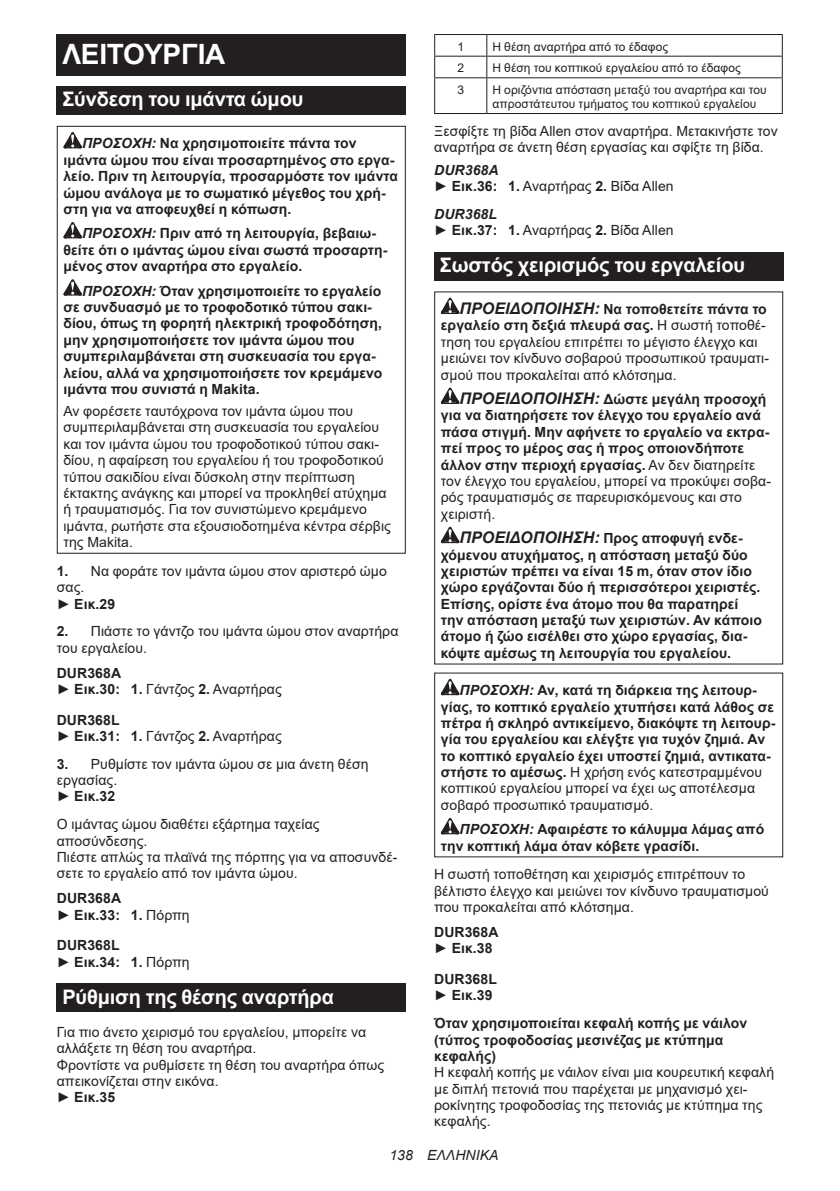
<style>
.page{position:relative;width:840px;height:1191px;background:#fff}
.page>*{position:absolute;margin:0;border:0;box-sizing:border-box;transform-origin:0 0}
.t1{font:700 28px "Arial";letter-spacing:-.01em;color:#fff}
.t2{font:700 20px "Arial";letter-spacing:-.01em;color:#fff}
.t3{font:700 14px/16.4px "Arial";letter-spacing:.005em;color:#231f20}
.t4{font:14px/16.4px "Arial";letter-spacing:.005em;color:#231f20}
.t5{font:italic 14px "Arial";letter-spacing:.005em;color:#231f20}
.t6{font:12px/14px "Arial";letter-spacing:.005em;color:#231f20}
.s1{font-style:italic}
.s2{font-weight:700}
.s3{font-weight:400}
.s4{font-weight:700;font-style:italic}
.s5{font-weight:700;font-style:italic;font-size:16px}
.s6{font-style:italic;font-size:16px}
</style>
<div class="page">
<div style="left:57px;top:34px;width:348px;height:41px;background:#231f20"></div>
<div style="left:57px;top:86px;width:348px;height:29px;background:#231f20"></div>
<svg style="left:63px;top:132px;width:19px;height:16px"></svg>
<svg style="left:63px;top:222px;width:19px;height:16px"></svg>
<svg style="left:63px;top:279px;width:19px;height:16px"></svg>
<div style="left:57px;top:126px;width:348px;height:428px;border:1px solid #231f20"></div>
<div style="left:57px;top:983px;width:348px;height:29px;background:#231f20"></div>
<hr style="left:434px;top:34px;width:52px;height:1px;background:#231f20">
<hr style="left:486px;top:34px;width:296px;height:1px;background:#231f20">
<hr style="left:434px;top:56px;width:52px;height:1px;background:#231f20">
<svg style="left:434px;top:35px;width:1px;height:42px"></svg>
<hr style="left:486px;top:56px;width:296px;height:1px;background:#231f20">
<svg style="left:486px;top:35px;width:1px;height:42px"></svg>
<svg style="left:781px;top:35px;width:1px;height:42px"></svg>
<hr style="left:434px;top:77px;width:52px;height:1px;background:#231f20">
<hr style="left:434px;top:78px;width:1px;height:35px;background:#231f20">
<hr style="left:486px;top:77px;width:296px;height:1px;background:#231f20">
<hr style="left:486px;top:78px;width:1px;height:35px;background:#231f20">
<hr style="left:781px;top:78px;width:1px;height:35px;background:#231f20">
<hr style="left:434px;top:113px;width:52px;height:1px;background:#231f20">
<hr style="left:486px;top:113px;width:296px;height:1px;background:#231f20">
<div style="left:434px;top:252px;width:348px;height:28px;background:#231f20"></div>
<svg style="left:440px;top:298px;width:19px;height:16px"></svg>
<svg style="left:440px;top:387px;width:19px;height:17px"></svg>
<svg style="left:440px;top:527px;width:19px;height:16px"></svg>
<svg style="left:440px;top:679px;width:19px;height:16px"></svg>
<svg style="left:440px;top:818px;width:19px;height:16px"></svg>
<h1 class="t1" style="left:62px;top:34px;width:164px">ΛΕΙΤΟΥΡΓΙΑ</h1>
<h2 class="t2" style="left:62px;top:85px;width:242px">Σύνδεση του ιμάντα ώμου</h2>
<p class="t3" style="left:63px;top:135px;width:336px;text-indent:19px"><span class="s1">ΠΡΟΣΟΧΗ:</span> Να χρησιμοποιείτε πάντα τον ιμάντα ώμου που είναι προσαρτημένος στο εργα&shy;λείο. Πριν τη λειτουργία, προσαρμόστε τον ιμάντα ώμου ανάλογα με το σωματικό μέγεθος του χρή&shy;στη για να αποφευχθεί η κόπωση.</p>
<p class="t3" style="left:63px;top:225px;width:325px;text-indent:19px"><span class="s1">ΠΡΟΣΟΧΗ:</span> Πριν από τη λειτουργία, βεβαιω&shy;θείτε ότι ο ιμάντας ώμου είναι σωστά προσαρτη&shy;μένος στον αναρτήρα στο εργαλείο.</p>
<p class="t3" style="left:63px;top:283px;width:320px;text-indent:19px"><span class="s1">ΠΡΟΣΟΧΗ:</span> Όταν χρησιμοποιείτε το εργαλείο σε συνδυασμό με το τροφοδοτικό τύπου σακι&shy;δίου, όπως τη φορητή ηλεκτρική τροφοδότηση, μην χρησιμοποιήσετε τον ιμάντα ώμου που συμπεριλαμβάνεται στη συσκευασία του εργα&shy;λείου, αλλά να χρησιμοποιήσετε τον κρεμάμενο ιμάντα που συνιστά η Makita.</p>
<p class="t4" style="left:63px;top:403px;width:329px">Αν φορέσετε ταυτόχρονα τον ιμάντα ώμου που συμπεριλαμβάνεται στη συσκευασία του εργαλείου και τον ιμάντα ώμου του τροφοδοτικού τύπου σακι&shy;δίου, η αφαίρεση του εργαλείου ή του τροφοδοτικού τύπου σακιδίου είναι δύσκολη στην περίπτωση έκτακτης ανάγκης και μπορεί να προκληθεί ατύχημα ή τραυματισμός. Για τον συνιστώμενο κρεμάμενο ιμάντα, ρωτήστε στα εξουσιοδοτημένα κέντρα σέρβις της Makita.</p>
<p class="t4" style="left:57px;top:562px;width:331px"><span class="s2">1.</span> Να φοράτε τον ιμάντα ώμου στον αριστερό ώμο σας.<br>► <span class="s2">Εικ.29</span></p>
<p class="t4" style="left:57px;top:623px;width:343px"><span class="s2">2.</span> Πιάστε το γάντζο του ιμάντα ώμου στον αναρτήρα του εργαλείου.</p>
<p class="t3" style="left:57px;top:664px;width:226px">DUR368A<br><span class="s3">►</span> Εικ.30: 1. <span class="s3">Γάντζος</span> 2. <span class="s3">Αναρτήρας</span></p>
<p class="t3" style="left:57px;top:711px;width:226px">DUR368L<br><span class="s3">►</span> Εικ.31: 1. <span class="s3">Γάντζος</span> 2. <span class="s3">Αναρτήρας</span></p>
<p class="t4" style="left:57px;top:755px;width:313px"><span class="s2">3.</span> Ρυθμίστε τον ιμάντα ώμου σε μια άνετη θέση εργασίας.<br>► <span class="s2">Εικ.32</span></p>
<p class="t4" style="left:57px;top:816px;width:342px">Ο ιμάντας ώμου διαθέτει εξάρτημα ταχείας αποσύνδεσης.<br>Πιέστε απλώς τα πλαϊνά της πόρπης για να αποσυνδέ&shy;σετε το εργαλείο από τον ιμάντα ώμου.</p>
<p class="t3" style="left:57px;top:890px;width:134px">DUR368A<br><span class="s3">►</span> Εικ.33: 1. <span class="s3">Πόρπη</span></p>
<p class="t3" style="left:57px;top:937px;width:134px">DUR368L<br><span class="s3">►</span> Εικ.34: 1. <span class="s3">Πόρπη</span></p>
<h2 class="t2" style="left:62px;top:982px;width:273px">Ρύθμιση της θέσης αναρτήρα</h2>
<p class="t4" style="left:57px;top:1023px;width:329px">Για πιο άνετο χειρισμό του εργαλείου, μπορείτε να αλλάξετε τη θέση του αναρτήρα.<br>Φροντίστε να ρυθμίσετε τη θέση του αναρτήρα όπως απεικονίζεται στην εικόνα.<br>► <span class="s2">Εικ.35</span></p>
<p class="t6" style="left:457px;top:39px;width:8px">1</p>
<p class="t6" style="left:492px;top:39px;width:177px">Η θέση αναρτήρα από το έδαφος</p>
<p class="t6" style="left:457px;top:61px;width:8px">2</p>
<p class="t6" style="left:492px;top:61px;width:250px">Η θέση του κοπτικού εργαλείου από το έδαφος</p>
<p class="t6" style="left:457px;top:82px;width:8px">3</p>
<p class="t6" style="left:492px;top:82px;width:275px">Η οριζόντια απόσταση μεταξύ του αναρτήρα και του απροστάτευτου τμήματος του κοπτικού εργαλείου</p>
<p class="t4" style="left:434px;top:123px;width:345px">Ξεσφίξτε τη βίδα Allen στον αναρτήρα. Μετακινήστε τον αναρτήρα σε άνετη θέση εργασίας και σφίξτε τη βίδα.</p>
<p class="t4" style="left:434px;top:161px;width:241px"><span class="s4">DUR368A<br></span>► <span class="s2">Εικ.36: 1.</span> Αναρτήρας <span class="s2">2.</span> Βίδα Allen</p>
<p class="t4" style="left:434px;top:205px;width:241px"><span class="s4">DUR368L<br></span>► <span class="s2">Εικ.37: 1.</span> Αναρτήρας <span class="s2">2.</span> Βίδα Allen</p>
<h2 class="t2" style="left:439px;top:251px;width:306px">Σωστός χειρισμός του εργαλείου</h2>
<p class="t4" style="left:440px;top:301px;width:329px;text-indent:19px"><span class="s5">ΠΡΟΕΙΔΟΠΟΙΗΣΗ:</span> <span class="s2">Να τοποθετείτε πάντα το εργαλείο στη δεξιά πλευρά σας.</span> Η σωστή τοποθέ&shy;τηση του εργαλείου επιτρέπει το μέγιστο έλεγχο και μειώνει τον κίνδυνο σοβαρού προσωπικού τραυματι&shy;σμού που προκαλείται από κλότσημα.</p>
<p class="t3" style="left:440px;top:391px;width:331px;text-indent:19px"><span class="s6">ΠΡΟΕΙΔΟΠΟΙΗΣΗ:</span> Δώστε μεγάλη προσοχή για να διατηρήσετε τον έλεγχο του εργαλείο ανά πάσα στιγμή. Μην αφήνετε το εργαλείο να εκτρα&shy;πεί προς το μέρος σας ή προς οποιονδήποτε άλλον στην περιοχή εργασίας. <span class="s3">Αν δεν διατηρείτε τον έλεγχο του εργαλείου, μπορεί να προκύψει σοβα&shy;ρός τραυματισμός σε παρευρισκόμενους και στο χειριστή.</span></p>
<p class="t3" style="left:440px;top:530px;width:322px;text-indent:19px"><span class="s6">ΠΡΟΕΙΔΟΠΟΙΗΣΗ:</span> Προς αποφυγή ενδε&shy;χόμενου ατυχήματος, η απόσταση μεταξύ δύο χειριστών πρέπει να είναι 15 m, όταν στον ίδιο χώρο εργάζονται δύο ή περισσότεροι χειριστές.<br>Επίσης, ορίστε ένα άτομο που θα παρατηρεί την απόσταση μεταξύ των χειριστών. Αν κάποιο άτομο ή ζώο εισέλθει στο χώρο εργασίας, δια&shy;κόψτε αμέσως τη λειτουργία του εργαλείου.</p>
<p class="t3" style="left:440px;top:682px;width:336px;text-indent:19px"><span class="s1">ΠΡΟΣΟΧΗ:</span> Αν, κατά τη διάρκεια της λειτουρ&shy;γίας, το κοπτικό εργαλείο χτυπήσει κατά λάθος σε πέτρα ή σκληρό αντικείμενο, διακόψτε τη λειτουρ&shy;γία του εργαλείου και ελέγξτε για τυχόν ζημιά. Αν το κοπτικό εργαλείο έχει υποστεί ζημιά, αντικατα&shy;στήστε το αμέσως. <span class="s3">Η χρήση ενός κατεστραμμένου κοπτικού εργαλείου μπορεί να έχει ως αποτέλεσμα σοβαρό προσωπικό τραυματισμό.</span></p>
<p class="t3" style="left:440px;top:821px;width:325px;text-indent:19px"><span class="s1">ΠΡΟΣΟΧΗ:</span> Αφαιρέστε το κάλυμμα λάμας από την κοπτική λάμα όταν κόβετε γρασίδι.</p>
<p class="t4" style="left:434px;top:866px;width:336px">Η σωστή τοποθέτηση και χειρισμός επιτρέπουν το βέλτιστο έλεγχο και μειώνει τον κίνδυνο τραυματισμού που προκαλείται από κλότσημα.</p>
<p class="t3" style="left:434px;top:924px;width:66px">DUR368A <span class="s3">►</span> Εικ.38</p>
<p class="t3" style="left:434px;top:971px;width:64px">DUR368L <span class="s3">►</span> Εικ.39</p>
<p class="t3" style="left:434px;top:1015px;width:314px">Όταν χρησιμοποιείται κεφαλή κοπής με νάιλον (τύπος τροφοδοσίας μεσινέζας με κτύπημα κεφαλής)</p>
<p class="t4" style="left:434px;top:1064px;width:341px">Η κεφαλή κοπής με νάιλον είναι μια κουρευτική κεφαλή με διπλή πετονιά που παρέχεται με μηχανισμό χει&shy;ροκίνητης τροφοδοσίας της πετονιάς με κτύπημα της κεφαλής.</p>
<p class="t5" style="left:389px;top:1146px;width:111px">138 ΕΛΛΗΝΙΚΑ</p>
</div>
